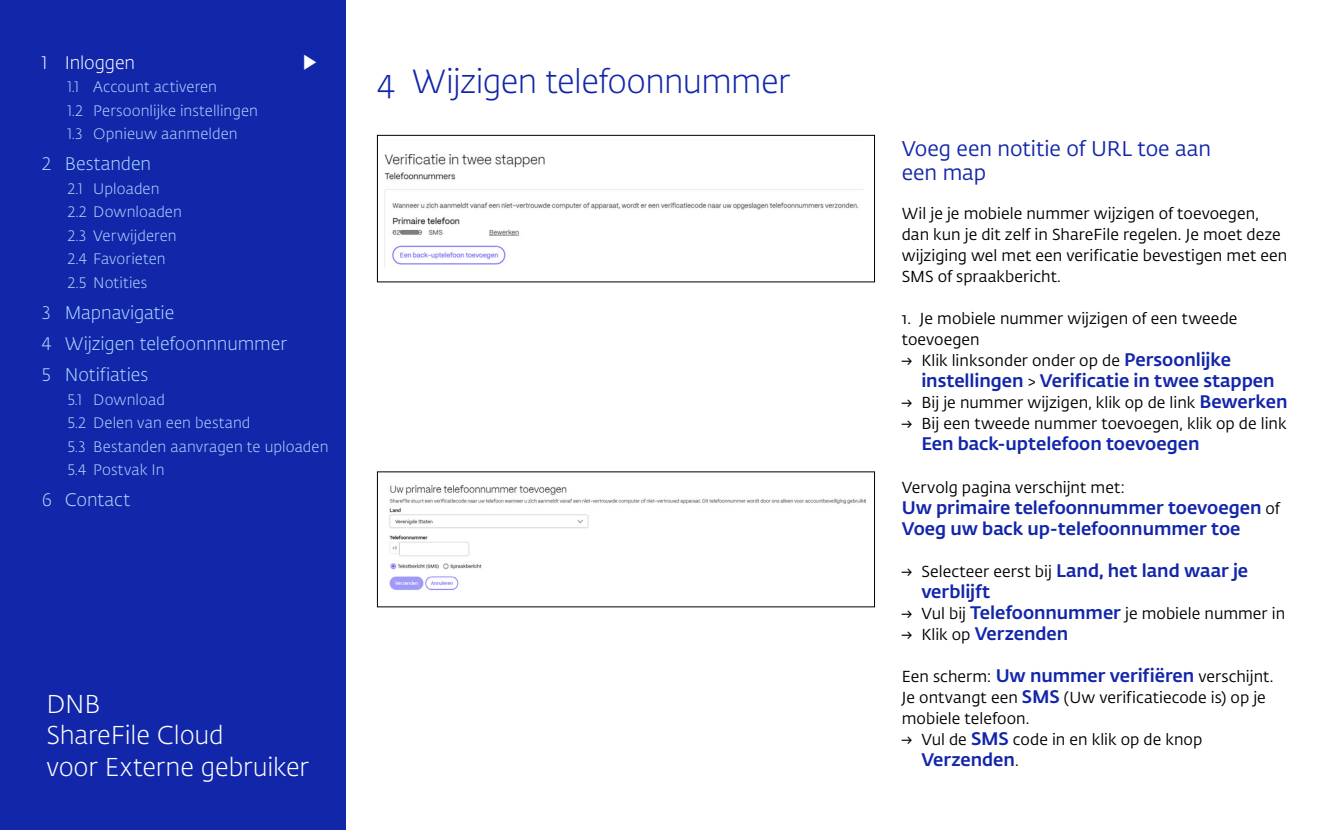
<style>
.page{position:relative;width:1340px;height:830px;background:#fff}
.page>*{position:absolute;margin:0;border:0;box-sizing:border-box;transform-origin:0 0}
.t1{font:300 33px "DNB Fedra";letter-spacing:-.02em;color:#1226aa}
.t2{font:300 25.5px/31.5px "DNB Fedra";letter-spacing:-.005em;color:#fff}
.t3{font:300 22.5px "DNB Fedra";color:#fff}
.t4{font:21px/24px "DNB Fedra";letter-spacing:-.005em;color:#1226aa}
.t5{font:500 18px/21px "DNB Fedra";letter-spacing:-.005em;color:#1226aa}
.t6{font:300 18px/31px "DNB Fedra";letter-spacing:-.005em;color:#abdafc}
.t7{font:300 18px "DNB Fedra";letter-spacing:-.005em;color:#fff}
.t8{font:15.75px/21px "DNB Fedra";letter-spacing:.005em;color:#000}
.t9{font:300 15px/23.5px "DNB Fedra";letter-spacing:.005em;color:#abdafc}
.s1{font-weight:500;font-size:18px;color:#1226aa}
.s2{font-weight:400;font-size:15.75px;color:#000}
</style>
<div class="page">
<div style="left:0;top:0;width:345px;height:829px;background:#1226aa"></div>
<img style="left:385px;top:153px;width:480px;height:112px">
<div style="left:377px;top:135px;width:497px;height:147px;border:1px solid #000"></div>
<img style="left:389px;top:485px;width:476px;height:106px">
<p class="t7" style="left:42px;top:51px;width:94px">1 Inloggen</p>
<h3 class="t3" style="left:302px;top:47px;width:16px">▶</h3>
<p class="t9" style="left:68px;top:75px;width:192px">1.1 Account activeren<br>1.2 Persoonlijke instellingen<br>1.3 Opnieuw aanmelden</p>
<p class="t6" style="left:42px;top:149px;width:110px">2 Bestanden</p>
<p class="t9" style="left:68px;top:177px;width:116px">2.1 Uploaden<br>2.2 Downloaden<br>2.3 Verwijderen<br>2.4 Favorieten<br>2.5 Notities</p>
<p class="t6" style="left:42px;top:297px;width:246px">3 Mapnavigatie<br>4 Wijzigen telefoonnnummer<br>5 Notifiaties</p>
<p class="t9" style="left:68px;top:387px;width:262px">5.1 Download<br>5.2 Delen van een bestand<br>5.3 Bestanden aanvragen te uploaden<br>5.4 Postvak In</p>
<p class="t6" style="left:42px;top:484px;width:89px">6 Contact</p>
<h1 class="t1" style="left:376px;top:62px;width:415px">4 Wijzigen telefoonnummer</h1>
<h2 class="t2" style="left:46px;top:688px;width:264px">DNB<br>ShareFile Cloud<br>voor Externe gebruiker</h2>
<h3 class="t4" style="left:901px;top:137px;width:311px">Voeg een notitie of URL toe aan een map</h3>
<p class="t8" style="left:901px;top:203px;width:387px">Wil je je mobiele nummer wijzigen of toevoegen, dan kun je dit zelf in ShareFile regelen. Je moet deze wijziging wel met een verificatie bevestigen met een SMS of spraakbericht.</p>
<p class="t8" style="left:901px;top:308px;width:337px">1. Je mobiele nummer wijzigen of een tweede toevoegen</p>
<p class="t8" style="left:901px;top:350px;width:331px">→ Klik linksonder onder op de <span class="s1">Persoonlijke</span></p>
<p class="t5" style="left:921px;top:370px;width:355px">instellingen <span class="s2">&gt;</span> Verificatie in twee stappen</p>
<p class="t8" style="left:901px;top:392px;width:387px">→ Bij je nummer wijzigen, klik op de link <span class="s1">Bewerken</span></p>
<p class="t8" style="left:901px;top:413px;width:386px">→ Bij een tweede nummer toevoegen, klik op de link</p>
<p class="t5" style="left:921px;top:433px;width:279px">Een back-uptelefoon toevoegen</p>
<p class="t8" style="left:901px;top:476px;width:225px">Vervolg pagina verschijnt met:</p>
<p class="t5" style="left:901px;top:496px;width:380px">Uw primaire telefoonnummer toevoegen <span class="s2">of<br></span>Voeg uw back up-telefoonnummer toe</p>
<p class="t8" style="left:901px;top:560px;width:348px">→ Selecteer eerst bij <span class="s1">Land, het land waar je</span></p>
<p class="t5" style="left:921px;top:580px;width:70px">verblijft</p>
<p class="t8" style="left:901px;top:602px;width:385px">→ Vul bij <span class="s1">Telefoonnummer</span> je mobiele nummer in</p>
<p class="t5" style="left:901px;top:622px;width:168px"><span class="s2">→ Klik op</span> Verzenden</p>
<p class="t8" style="left:901px;top:665px;width:373px">Een scherm: <span class="s1">Uw nummer verifiëren</span> verschijnt.<br>Je ontvangt een <span class="s1">SMS</span> (Uw verificatiecode is) op je mobiele telefoon.</p>
<p class="t8" style="left:901px;top:728px;width:302px">→ Vul de <span class="s1">SMS</span> code in en klik op de knop</p>
<p class="t5" style="left:921px;top:748px;width:99px">Verzenden<span class="s2">.</span></p>
</div>
